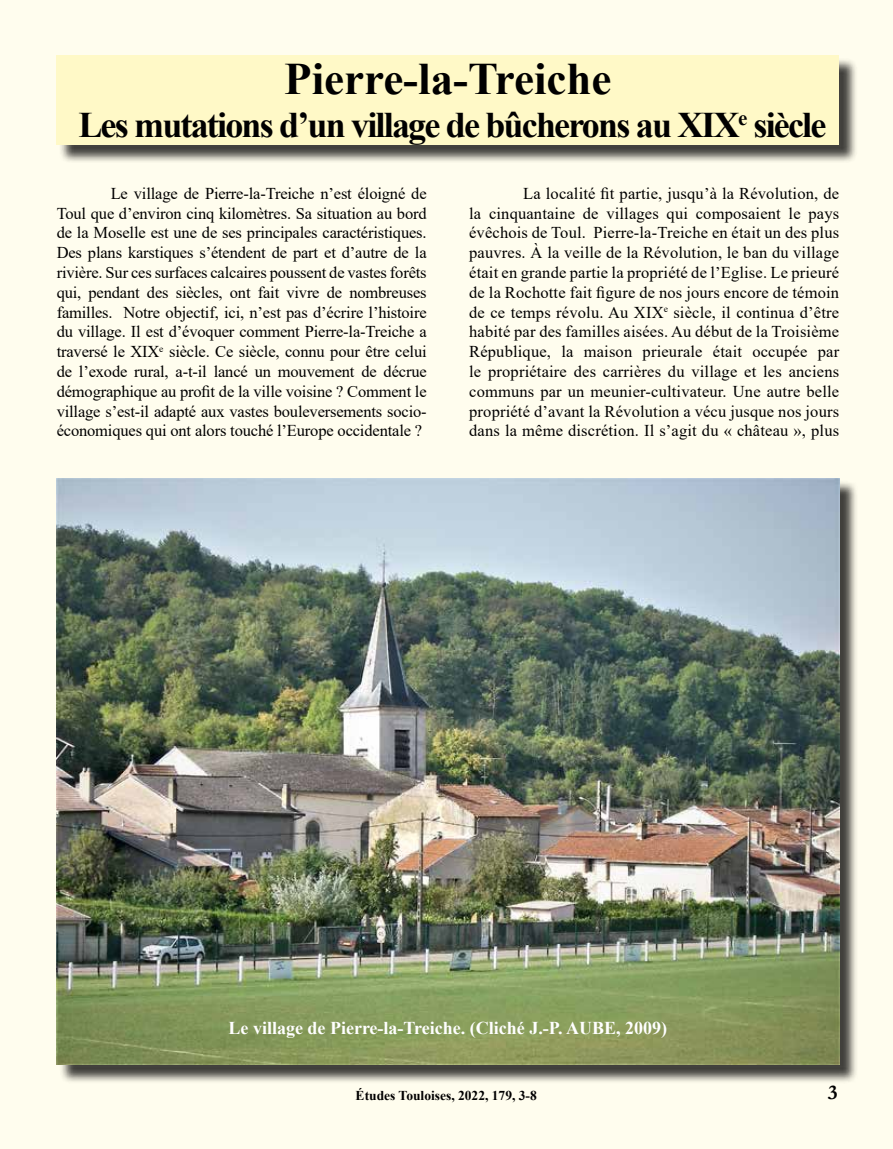
<style>
.page{position:relative;width:893px;height:1149px;background:#fff}
.page>*{position:absolute;margin:0;border:0;box-sizing:border-box;transform-origin:0 0}
.t1{font:700 45px "Times New Roman";color:#000}
.t2{font:700 36px "Times New Roman";letter-spacing:-.05em;color:#000}
.t3{font:700 21px "Garamond";color:#000}
.t4{font:700 18px "Times New Roman";color:#fff}
.t5{font:16.5px/19.8px "Times New Roman";color:#000;text-align:justify}
.t6{font:700 13.5px "Times New Roman";color:#000}
</style>
<div class="page">
<div style="left:0;top:0;width:893px;height:1148px;background:#fffdee"></div>
<div style="left:59px;top:480px;width:799px;height:603px;background:#000;opacity:.75"></div>
<img style="left:57px;top:478px;width:782px;height:586px">
<div style="left:59px;top:57px;width:799px;height:106px;background:#000;opacity:.75"></div>
<div style="left:57px;top:55px;width:782px;height:90px;background:#fff9c7"></div>
<h1 class="t1" style="left:284px;top:46px;width:329px">Pierre-la-Treiche</h1>
<h2 class="t2" style="left:78px;top:99px;width:750px">Les mutations d’un village de bûcherons au XIX<sup>e</sup> siècle</h2>
<p class="t5" style="left:57px;top:183px;width:372px;text-indent:54px">Le village de Pierre-la-Treiche n’est éloigné de Toul que d’environ cinq kilomètres. Sa situation au bord de la Moselle est une de ses principales caractéristiques.<br>Des plans karstiques s’étendent de part et d’autre de la rivière. Sur ces surfaces calcaires poussent de vastes forêts qui, pendant des siècles, ont fait vivre de nombreuses familles. Notre objectif, ici, n’est pas d’écrire l’histoire du village. Il est d’évoquer comment Pierre-la-Treiche a traversé le XIX<sup>e</sup> siècle. Ce siècle, connu pour être celui de l’exode rural, a-t-il lancé un mouvement de décrue démographique au profit de la ville voisine ? Comment le village s’est-il adapté aux vastes bouleversements socio&shy;économiques qui ont alors touché l’Europe occidentale ?</p>
<p class="t5" style="left:469px;top:183px;width:372px;text-indent:54px">La localité fit partie, jusqu’à la Révolution, de la cinquantaine de villages qui composaient le pays évêchois de Toul. Pierre-la-Treiche en était un des plus pauvres. À la veille de la Révolution, le ban du village était en grande partie la propriété de l’Eglise. Le prieuré de la Rochotte fait figure de nos jours encore de témoin de ce temps révolu. Au XIX<sup>e</sup> siècle, il continua d’être habité par des familles aisées. Au début de la Troisième République, la maison prieurale était occupée par le propriétaire des carrières du village et les anciens communs par un meunier-cultivateur. Une autre belle propriété d’avant la Révolution a vécu jusque nos jours dans la même discrétion. Il s’agit du « château », plus</p>
<p class="t4" style="left:228px;top:1014px;width:440px">Le village de Pierre-la-Treiche. (Cliché J.-P. AUBE, 2009)</p>
<p class="t6" style="left:355px;top:1085px;width:183px">Études Touloises, 2022, 179, 3-8</p>
<p class="t3" style="left:828px;top:1077px;width:11px">3</p>
</div>
